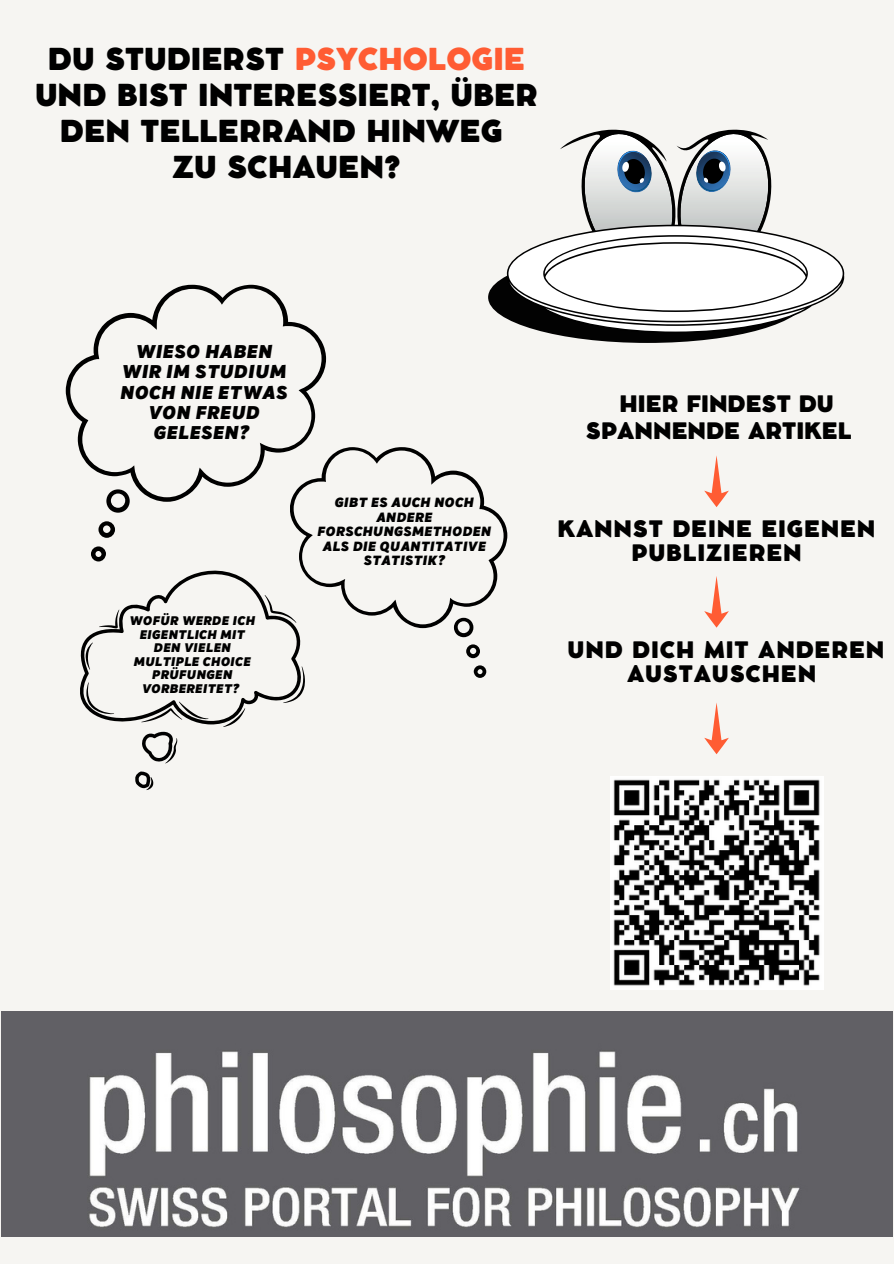
<style>
.page{position:relative;width:894px;height:1264px;background:#fff}
.page>*{position:absolute;margin:0;border:0;box-sizing:border-box;transform-origin:0 0}
.t1{font:800 29.85px/35.8px "Cocomat Pro";color:#000;text-align:center}
.t2{font:800 22.5px/23.5px "Cocomat Pro";letter-spacing:.035em;color:#000;text-align:center}
.t3{font:800 22.5px/27px "Cocomat Pro";color:#000}
.t4{font:900 19.2px/20.2px "Mixa";letter-spacing:.035em;color:#000;text-align:center}
.t5{font:900 13.95px/14.4px "Mixa";letter-spacing:.035em;color:#000;text-align:center}
.t6{font:900 13.05px/13.5px "Mixa";letter-spacing:.035em;color:#000;text-align:center}
.s1{color:#ff5c33}
</style>
<div class="page">
<div style="left:0;top:0;width:893px;height:1263px;background:#f6f5f2"></div>
<img style="left:1px;top:1011px;width:891px;height:225px">
<div style="left:488px;top:252px;width:318px;height:91px;background:#020202;border-radius:50%"></div>
<svg style="left:506px;top:130px;width:338px;height:203px"></svg>
<svg style="left:66px;top:285px;width:260px;height:217px"></svg>
<svg style="left:106px;top:489px;width:24px;height:23px"></svg>
<svg style="left:98px;top:521px;width:17px;height:17px"></svg>
<svg style="left:91px;top:546px;width:15px;height:15px"></svg>
<svg style="left:290px;top:447px;width:217px;height:190px"></svg>
<svg style="left:466px;top:644px;width:14px;height:14px"></svg>
<svg style="left:473px;top:665px;width:13px;height:13px"></svg>
<svg style="left:80px;top:568px;width:225px;height:222px"></svg>
<svg style="left:704px;top:455px;width:24px;height:52px"></svg>
<svg style="left:704px;top:576px;width:24px;height:51px"></svg>
<svg style="left:704px;top:703px;width:24px;height:51px"></svg>
<img style="left:610px;top:776px;width:212px;height:213px">
<p class="t1" style="left:35px;top:44px;width:504px">DU STUDIERST <span class="s1">PSYCHOLOGIE<br></span>UND BIST INTERESSIERT, ÜBER<br>DEN TELLERRAND HINWEG<br>ZU SCHAUEN?</p>
<p class="t4" style="left:121px;top:340px;width:168px">WIESO HABEN<br>WIR IM STUDIUM<br>NOCH NIE ETWAS<br>VON FREUD<br>GELESEN?</p>
<p class="t6" style="left:129px;top:613px;width:127px">WOFÜR WERDE ICH<br>EIGENTLICH MIT<br>DEN VIELEN<br>MULTIPLE CHOICE<br>PRÜFUNGEN<br>VORBEREITET?</p>
<p class="t5" style="left:317px;top:494px;width:175px">GIBT ES AUCH NOCH<br>ANDERE<br>FORSCHUNGSMETHODEN<br>ALS DIE QUANTITATIVE<br>STATISTIK?</p>
<p class="t3" style="left:585px;top:393px;width:267px;text-indent:34px">HIER FINDEST DU<br>SPANNENDE ARTIKEL</p>
<p class="t2" style="left:557px;top:519px;width:319px">KANNST DEINE EIGENEN<br>PUBLIZIEREN</p>
<p class="t2" style="left:567px;top:640px;width:318px">UND DICH MIT ANDEREN<br>AUSTAUSCHEN</p>
</div>
